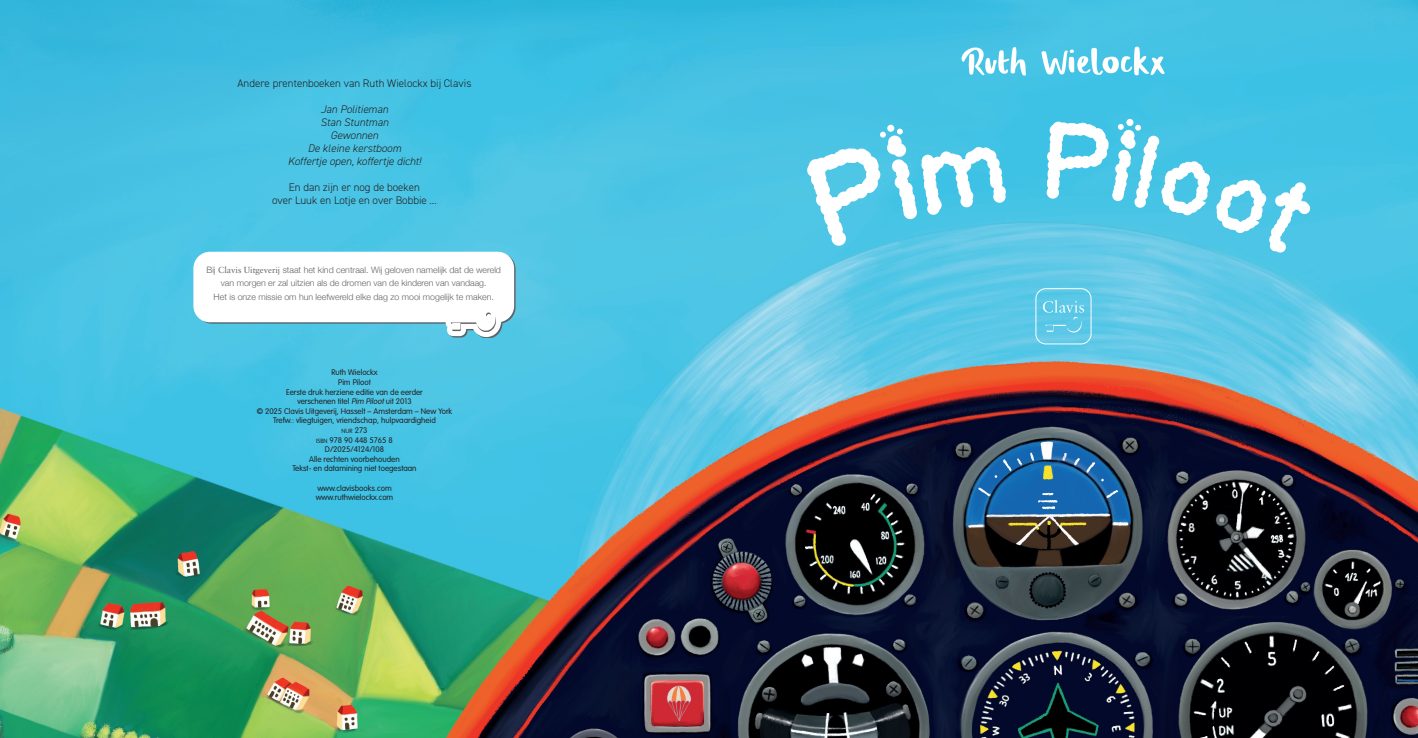
<style>
.page{position:relative;width:1418px;height:738px;background:#fff}
.page>*{position:absolute;margin:0;border:0;box-sizing:border-box;transform-origin:0 0}
.t1{font:300 11px/13px "DIN2014";color:#231f20;text-align:center}
.t2{font:italic 300 11px/13px "DIN2014";color:#231f20;text-align:center}
.t3{font:300 8.8px/13.7px "Helvetica Neue";color:#636366;text-align:center}
.t4{font:300 8px/9.6px "VAG Rounded";color:#231f20;text-align:center}
.t5{font:300 6px "VAG Rounded";color:#231f20}
.s1{font-family:"Sabon LT Pro";font-weight:400}
.s2{font-style:italic}
.s3{font-size:8px}
.s4{font-size:6px}
</style>
<div class="page">
<img style="left:0;top:0;width:1417px;height:737px">
<svg style="left:193px;top:251px;width:322px;height:86px"></svg>
<div style="left:1035px;top:288px;width:56px;height:56px;border:1px solid #fff;border-radius:10px"></div>
<svg style="left:1042px;top:300px;width:42px;height:32px"></svg>
<div style="left:887px;top:125px;width:7px;height:7px;background:#fff;border-radius:50%"></div>
<img style="left:960px;top:46px;width:206px;height:32px">
<svg style="left:802px;top:128px;width:205px;height:120px"></svg>
<svg style="left:1045px;top:118px;width:274px;height:139px"></svg>
<h1 class="t1" style="left:237px;top:76px;width:235px">Andere prentenboeken van Ruth Wielockx bij Clavis</h1>
<h1 class="t2" style="left:288px;top:102px;width:135px">Jan Politieman<br>Stan Stuntman<br>Gewonnen<br>De kleine kerstboom<br>Koffertje open, koffertje dicht!</h1>
<h1 class="t1" style="left:272px;top:180px;width:166px">En dan zijn er nog de boeken<br>over Luuk en Lotje en over Bobbie …</h1>
<p class="t3" style="left:206px;top:262px;width:296px">Bij <span class="s1">Clavis Uitgeverij</span> staat het kind centraal. Wij geloven namelijk dat de wereld van morgen er zal uitzien als de dromen van de kinderen van vandaag.<br>Het is onze missie om hun leefwereld elke dag zo mooi mogelijk te maken.</p>
<p class="t4" style="left:257px;top:367px;width:197px">Ruth Wielockx<br>Pim Piloot<br>Eerste druk herziene editie van de eerder<br>verschenen titel <span class="s2">Pim Piloot</span> uit 2013<br>© 2025 Clavis Uitgeverij, Hasselt – Amsterdam – New York Trefw.: vliegtuigen, vriendschap, hulpvaardigheid</p>
<p class="t5" style="left:341px;top:427px;width:27px">NUR <span class="s3">273</span></p>
<p class="t4" style="left:292px;top:434px;width:126px"><span class="s4">ISBN</span> 978 90 448 5765 8<br>D/2025/4124/108<br>Alle rechten voorbehouden<br>Tekst- en datamining niet toegestaan</p>
<p class="t4" style="left:316px;top:482px;width:79px;text-align:left">www.clavisbooks.com www.ruthwielockx.com</p>
</div>
